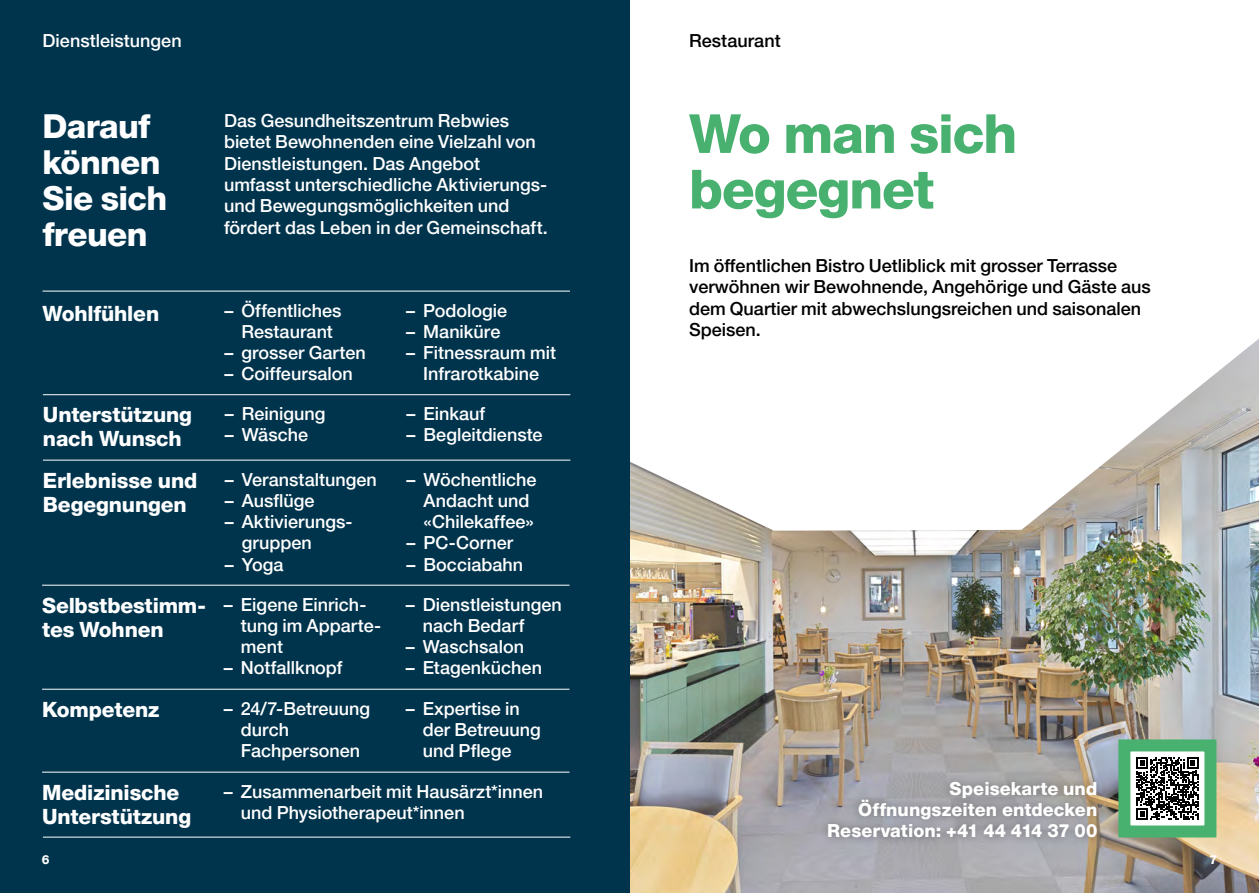
<style>
.page{position:relative;width:1259px;height:893px;background:#fff}
.page>*{position:absolute;margin:0;border:0;box-sizing:border-box;transform-origin:0 0}
.t1{font:800 54px/55.5px "Helvetica Neue LT Pro";letter-spacing:-.025em;color:#49b170}
.t2{font:800 33px/36px "Helvetica Neue LT Pro";letter-spacing:-.02em;color:#fff}
.t3{font:800 21px/24px "Helvetica Neue LT Pro";letter-spacing:-.01em;color:#fff}
.t4{font:500 18px/21.3px "Helvetica Neue LT Pro";color:#fff}
.t5{font:500 18px/21.3px "Helvetica Neue LT Pro";color:#000}
.t6{font:800 18px/21.3px "Helvetica Neue LT Pro";letter-spacing:.005em;color:#fff;text-align:right}
.t7{font:800 12.3px "Helvetica Neue LT Pro";color:#fff}
</style>
<div class="page">
<img style="left:629px;top:272px;width:630px;height:621px">
<div style="left:0;top:0;width:629px;height:893px;background:#00344d"></div>
<hr style="left:43px;top:291px;width:527px;height:1px;background:#fff">
<hr style="left:43px;top:394px;width:527px;height:1px;background:#fff">
<hr style="left:43px;top:837px;width:527px;height:1px;background:#fff">
<hr style="left:43px;top:460px;width:527px;height:1px;background:#fff">
<hr style="left:42px;top:585px;width:527px;height:1px;background:#fff">
<hr style="left:42px;top:689px;width:527px;height:1px;background:#fff">
<hr style="left:42px;top:772px;width:527px;height:1px;background:#fff">
<div style="left:1124px;top:745px;width:86px;height:86px;background:#fff"></div>
<svg style="left:1136px;top:757px;width:62px;height:62px"></svg>
<div style="left:1118px;top:739px;width:98px;height:98px;border:12px solid #49b170"></div>
<div style="left:819px;top:773px;width:286px;height:73px;background:#000;opacity:.4"></div>
<p class="t4" style="left:43px;top:30px;width:141px">Dienstleistungen</p>
<h2 class="t2" style="left:43px;top:108px;width:126px">Darauf können<br>Sie sich freuen</h2>
<p class="t4" style="left:224px;top:110px;width:325px">Das Gesundheitszentrum Rebwies bietet Bewohnenden eine Vielzahl von Dienstleistungen. Das Angebot umfasst unterschiedliche Aktivierungs&shy;und Bewegungsmöglichkeiten und fördert das Leben in der Gemeinschaft.</p>
<p class="t3" style="left:43px;top:301px;width:118px">Wohlfühlen</p>
<p class="t4" style="left:224px;top:299px;width:119px;text-align:center">– Öffentliches<br>Restaurant</p>
<p class="t4" style="left:224px;top:342px;width:143px">– grosser Garten</p>
<p class="t4" style="left:224px;top:363px;width:130px">– Coiffeursalon</p>
<p class="t3" style="left:43px;top:403px;width:151px">Unterstützung nach Wunsch</p>
<p class="t4" style="left:225px;top:403px;width:102px">– Reinigung</p>
<p class="t4" style="left:225px;top:424px;width:85px">– Wäsche</p>
<p class="t3" style="left:43px;top:468px;width:156px">Erlebnisse und<br>Begegnungen</p>
<p class="t4" style="left:225px;top:468px;width:154px">– Veranstaltungen</p>
<p class="t4" style="left:225px;top:490px;width:91px">– Ausflüge</p>
<p class="t4" style="left:242px;top:511px;width:112px;text-indent:-17px">– Aktivierungs&shy;gruppen</p>
<p class="t4" style="left:225px;top:553px;width:60px">– Yoga</p>
<p class="t3" style="left:42px;top:593px;width:165px">Selbstbestimm&shy;tes Wohnen</p>
<p class="t4" style="left:241px;top:593px;width:142px;text-indent:-17px">– Eigene Einrich&shy;tung im Apparte&shy;ment</p>
<p class="t4" style="left:224px;top:657px;width:120px">– Notfallknopf</p>
<p class="t4" style="left:406px;top:299px;width:103px">– Podologie</p>
<p class="t4" style="left:406px;top:321px;width:96px">– Maniküre</p>
<p class="t4" style="left:406px;top:342px;width:151px;text-align:center">– Fitnessraum mit<br>Infrarotkabine</p>
<p class="t4" style="left:406px;top:403px;width:80px">– Einkauf</p>
<p class="t4" style="left:406px;top:424px;width:137px">– Begleitdienste</p>
<p class="t4" style="left:423px;top:468px;width:114px;text-indent:-17px">– Wöchentliche<br>Andacht und «Chilekaffee»</p>
<p class="t4" style="left:406px;top:532px;width:108px">– PC-Corner</p>
<p class="t4" style="left:406px;top:553px;width:118px">– Bocciabahn</p>
<p class="t4" style="left:423px;top:593px;width:141px;text-indent:-17px">– Dienstleistungen nach Bedarf</p>
<p class="t4" style="left:406px;top:636px;width:120px">– Waschsalon</p>
<p class="t4" style="left:406px;top:657px;width:138px">– Etagenküchen</p>
<p class="t3" style="left:42px;top:697px;width:119px">Kompetenz</p>
<p class="t4" style="left:241px;top:697px;width:131px;text-indent:-17px">– 24/7-Betreuung durch<br>Fachpersonen</p>
<p class="t4" style="left:423px;top:697px;width:119px;text-indent:-17px">– Expertise in der Betreuung und Pflege</p>
<p class="t3" style="left:42px;top:780px;width:151px">Medizinische<br>Unterstützung</p>
<p class="t4" style="left:241px;top:780px;width:304px;text-indent:-17px">– Zusammenarbeit mit Hausärzt*innen und Physiotherapeut*innen</p>
<p class="t5" style="left:689px;top:30px;width:93px">Restaurant</p>
<h1 class="t1" style="left:689px;top:106px;width:330px">Wo man sich begegnet</h1>
<p class="t5" style="left:689px;top:255px;width:463px">Im öffentlichen Bistro Uetliblick mit grosser Terrasse verwöhnen wir Bewohnende, Angehörige und Gäste aus dem Quartier mit abwechslungsreichen und saisonalen Speisen.</p>
<p class="t6" style="left:827px;top:778px;width:271px">Speisekarte und<br>Öffnungszeiten entdecken<br>Reservation: +41 44 414 37 00</p>
<p class="t7" style="left:42px;top:852px;width:9px">6</p>
<p class="t7" style="left:1209px;top:852px;width:9px">7</p>
</div>
